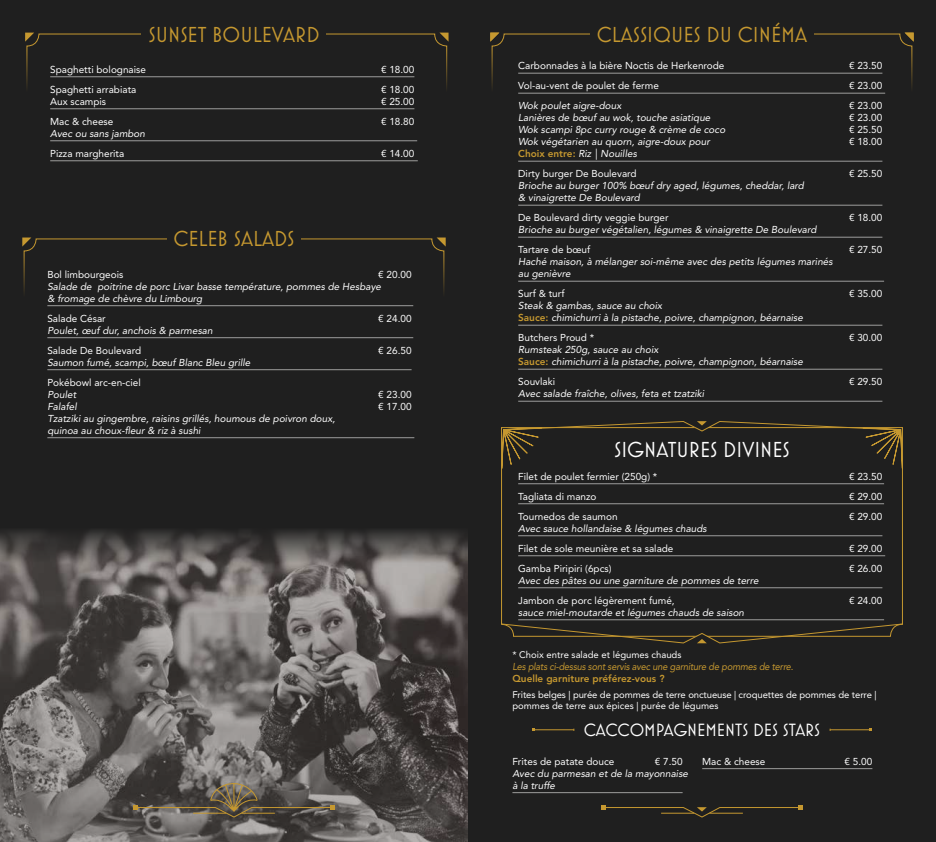
<style>
.page{position:relative;width:936px;height:842px;background:#fff}
.page>*{position:absolute;margin:0;border:0;box-sizing:border-box;transform-origin:0 0}
.t1{font:22px "Mostra Nuova";color:#c59830}
.t2{font:22px "Mostra Nuova";color:#fff}
.t3{font:18px "Mostra Nuova";color:#fff}
.t4{font:italic 10px/12px "Avenir LT Std";color:#fff}
.t5{font:10px/20px "Avenir LT Std";color:#fff}
.t6{font:italic 10px "Avenir LT Std";letter-spacing:-.02em;color:#c59830;scale:.93 1}
.t7{font:800 10px "Avenir LT Std";color:#c59830}
.t8{font:9.5px/11.4px "Avenir LT Std";letter-spacing:-.01em;color:#fff}
.s1{font-weight:800;color:#c59830}
.s2{font-style:italic}
.s3{font-weight:800;font-style:normal;color:#c59830}
</style>
<div class="page">
<div style="left:0;top:0;width:935px;height:842px;background:#1f1f1f"></div>
<img style="left:0;top:530px;width:468px;height:312px">
<hr style="left:518px;top:161px;width:364px;height:1px;background:#9d9d9c">
<hr style="left:518px;top:205px;width:364px;height:1px;background:#9d9d9c">
<hr style="left:518px;top:237px;width:364px;height:1px;background:#9d9d9c">
<hr style="left:518px;top:281px;width:366px;height:1px;background:#9d9d9c">
<hr style="left:518px;top:325px;width:364px;height:1px;background:#9d9d9c">
<hr style="left:518px;top:369px;width:364px;height:1px;background:#9d9d9c">
<hr style="left:518px;top:401px;width:364px;height:1px;background:#9d9d9c">
<hr style="left:50px;top:141px;width:367px;height:1px;background:#9d9d9c">
<hr style="left:50px;top:161px;width:368px;height:1px;background:#9d9d9c">
<hr style="left:512px;top:792px;width:170px;height:1px;background:#9d9d9c">
<hr style="left:702px;top:768px;width:170px;height:1px;background:#9d9d9c">
<hr style="left:533px;top:729px;width:41px;height:1px;background:#c59830">
<hr style="left:830px;top:729px;width:40px;height:1px;background:#c59830">
<svg style="left:491px;top:33px;width:421px;height:61px"></svg>
<svg style="left:601px;top:805px;width:201px;height:13px"></svg>
<svg style="left:26px;top:33px;width:421px;height:77px"></svg>
<svg style="left:134px;top:780px;width:200px;height:38px;background:#5d574e"></svg>
<div style="left:142px;top:24px;width:184px;height:29px;background:#1f1f1f"></div>
<div style="left:590px;top:25px;width:223px;height:28px;background:#1f1f1f"></div>
<svg style="left:22px;top:237px;width:9px;height:10px"></svg>
<svg style="left:23px;top:238px;width:422px;height:69px"></svg>
<hr style="left:47px;top:305px;width:366px;height:1px;background:#9d9d9c">
<hr style="left:47px;top:337px;width:366px;height:1px;background:#9d9d9c">
<hr style="left:47px;top:369px;width:364px;height:1px;background:#9d9d9c">
<hr style="left:47px;top:437px;width:367px;height:1px;background:#9d9d9c">
<div style="left:167px;top:229px;width:134px;height:29px;background:#1f1f1f"></div>
<svg style="left:501px;top:427px;width:402px;height:196px"></svg>
<svg style="left:501px;top:421px;width:401px;height:48px"></svg>
<svg style="left:501px;top:623px;width:402px;height:21px"></svg>
<h1 class="t1" style="left:148px;top:22px;width:173px">SUNSET BOULEVARD</h1>
<h1 class="t1" style="left:597px;top:22px;width:212px">CLASSIQUES DU CINÉMA</h1>
<p class="t5" style="left:50px;top:59px;width:97px">Spaghetti bolognaise</p>
<p class="t5" style="left:381px;top:59px;width:35px">€ 18.00</p>
<p class="t5" style="left:50px;top:79px;width:88px">Spaghetti arrabiata</p>
<p class="t5" style="left:381px;top:79px;width:35px">€ 18.00</p>
<p class="t5" style="left:50px;top:91px;width:57px">Aux scampis</p>
<p class="t5" style="left:381px;top:91px;width:35px">€ 25.00</p>
<p class="t5" style="left:50px;top:111px;width:65px">Mac &amp; cheese</p>
<p class="t5" style="left:381px;top:111px;width:35px">€ 18.80</p>
<p class="t4" style="left:50px;top:128px;width:96px">Avec ou sans jambon</p>
<p class="t5" style="left:50px;top:143px;width:76px">Pizza margherita</p>
<p class="t5" style="left:381px;top:143px;width:35px">€ 14.00</p>
<h1 class="t1" style="left:173px;top:226px;width:122px">CELEB SALADS</h1>
<p class="t5" style="left:47px;top:264px;width:77px">Bol limbourgeois</p>
<p class="t5" style="left:378px;top:264px;width:35px">€ 20.00</p>
<p class="t4" style="left:47px;top:280px;width:335px">Salade de poitrine de porc Livar basse température, pommes de Hesbaye &amp; fromage de chèvre du Limbourg</p>
<p class="t5" style="left:47px;top:308px;width:60px">Salade César</p>
<p class="t5" style="left:378px;top:308px;width:35px">€ 24.00</p>
<p class="t4" style="left:47px;top:324px;width:167px">Poulet, œuf dur, anchois &amp; parmesan</p>
<p class="t5" style="left:47px;top:340px;width:95px">Salade De Boulevard</p>
<p class="t5" style="left:378px;top:340px;width:35px">€ 26.50</p>
<p class="t4" style="left:47px;top:356px;width:205px">Saumon fumé, scampi, bœuf Blanc Bleu grille</p>
<p class="t5" style="left:47px;top:372px;width:95px">Pokébowl arc-en-ciel</p>
<p class="t4" style="left:47px;top:388px;width:30px">Poulet</p>
<p class="t5" style="left:378px;top:384px;width:35px">€ 23.00</p>
<p class="t4" style="left:47px;top:400px;width:31px">Falafel</p>
<p class="t5" style="left:378px;top:396px;width:35px">€ 17.00</p>
<p class="t4" style="left:47px;top:412px;width:289px">Tzatziki au gingembre, raisins grillés, houmous de poivron doux, quinoa au choux-fleur &amp; riz à sushi</p>
<p class="t5" style="left:518px;top:56px;width:208px">Carbonnades à la bière Noctis de Herkenrode</p>
<p class="t5" style="left:849px;top:56px;width:35px">€ 23.50</p>
<p class="t5" style="left:518px;top:76px;width:142px">Vol-au-vent de poulet de ferme</p>
<p class="t5" style="left:849px;top:76px;width:35px">€ 23.00</p>
<p class="t4" style="left:518px;top:100px;width:105px">Wok poulet aigre-doux</p>
<p class="t5" style="left:849px;top:96px;width:35px">€ 23.00</p>
<p class="t4" style="left:518px;top:112px;width:194px">Lanières de bœuf au wok, touche asiatique</p>
<p class="t5" style="left:849px;top:108px;width:35px">€ 23.00</p>
<p class="t4" style="left:518px;top:124px;width:208px">Wok scampi 8pc curry rouge &amp; crème de coco</p>
<p class="t5" style="left:849px;top:120px;width:35px">€ 25.50</p>
<p class="t4" style="left:518px;top:136px;width:193px">Wok végétarien au quorn, aigre-doux pour</p>
<p class="t5" style="left:849px;top:132px;width:35px">€ 18.00</p>
<p class="t5" style="left:518px;top:144px;width:120px"><span class="s1">Choix entre:</span> <span class="s2">Riz | Nouilles<br></span>Dirty burger De Boulevard</p>
<p class="t5" style="left:849px;top:164px;width:35px">€ 25.50</p>
<p class="t4" style="left:518px;top:180px;width:287px">Brioche au burger 100% bœuf dry aged, légumes, cheddar, lard &amp; vinaigrette De Boulevard</p>
<p class="t5" style="left:518px;top:208px;width:152px">De Boulevard dirty veggie burger</p>
<p class="t5" style="left:849px;top:208px;width:35px">€ 18.00</p>
<p class="t4" style="left:518px;top:224px;width:300px">Brioche au burger végétalien, légumes &amp; vinaigrette De Boulevard</p>
<p class="t5" style="left:518px;top:240px;width:74px">Tartare de bœuf</p>
<p class="t5" style="left:849px;top:240px;width:35px">€ 27.50</p>
<p class="t4" style="left:518px;top:256px;width:316px">Haché maison, à mélanger soi-même avec des petits légumes marinés au genièvre</p>
<p class="t5" style="left:518px;top:284px;width:48px">Surf &amp; turf</p>
<p class="t5" style="left:849px;top:284px;width:35px">€ 35.00</p>
<p class="t4" style="left:518px;top:300px;width:286px">Steak &amp; gambas, sauce au choix<br><span class="s3">Sauce:</span> chimichurri à la pistache, poivre, champignon, béarnaise</p>
<p class="t5" style="left:518px;top:328px;width:77px">Butchers Proud *</p>
<p class="t5" style="left:849px;top:328px;width:35px">€ 30.00</p>
<p class="t4" style="left:518px;top:344px;width:286px">Rumsteak 250g, sauce au choix<br><span class="s3">Sauce:</span> chimichurri à la pistache, poivre, champignon, béarnaise</p>
<p class="t5" style="left:518px;top:372px;width:38px">Souvlaki</p>
<p class="t5" style="left:849px;top:372px;width:35px">€ 29.50</p>
<p class="t4" style="left:518px;top:388px;width:187px">Avec salade fraîche, olives, feta et tzatziki</p>
<h1 class="t2" style="left:614px;top:437px;width:177px">SIGNATURES DIVINES</h1>
<p class="t5" style="left:518px;top:466px;width:141px">Filet de poulet fermier (250g) *</p>
<p class="t5" style="left:849px;top:466px;width:35px">€ 23.50</p>
<p class="t5" style="left:518px;top:486px;width:80px">Tagliata di manzo</p>
<p class="t5" style="left:849px;top:486px;width:35px">€ 29.00</p>
<p class="t5" style="left:518px;top:506px;width:101px">Tournedos de saumon</p>
<p class="t5" style="left:849px;top:506px;width:35px">€ 29.00</p>
<p class="t4" style="left:518px;top:522px;width:190px">Avec sauce hollandaise &amp; légumes chauds</p>
<p class="t5" style="left:518px;top:538px;width:157px">Filet de sole meunière et sa salade</p>
<p class="t5" style="left:849px;top:538px;width:35px">€ 29.00</p>
<p class="t5" style="left:518px;top:558px;width:95px">Gamba Piripiri (6pcs)</p>
<p class="t5" style="left:849px;top:558px;width:35px">€ 26.00</p>
<p class="t4" style="left:518px;top:574px;width:242px">Avec des pâtes ou une garniture de pommes de terre</p>
<p class="t5" style="left:518px;top:590px;width:158px">Jambon de porc légèrement fumé,</p>
<p class="t5" style="left:849px;top:590px;width:35px">€ 24.00</p>
<p class="t4" style="left:518px;top:606px;width:227px">sauce miel-moutarde et légumes chauds de saison</p>
<p class="t8" style="left:512px;top:649px;width:170px">* Choix entre salade et légumes chauds</p>
<p class="t6" style="left:512px;top:660px;width:304px">Les plats ci-dessus sont servis avec une garniture de pommes de terre.</p>
<p class="t7" style="left:512px;top:672px;width:154px">Quelle garniture préférez-vous ?</p>
<p class="t8" style="left:512px;top:689px;width:365px">Frites belges | purée de pommes de terre onctueuse | croquettes de pommes de terre | pommes de terre aux épices | purée de légumes</p>
<h2 class="t3" style="left:583px;top:719px;width:238px">CACCOMPAGNEMENTS DES STARS</h2>
<p class="t5" style="left:512px;top:751px;width:103px">Frites de patate douce</p>
<p class="t5" style="left:654px;top:751px;width:29px">€ 7.50</p>
<p class="t4" style="left:512px;top:767px;width:177px">Avec du parmesan et de la mayonnaise à la truffe</p>
<p class="t5" style="left:702px;top:751px;width:65px">Mac &amp; cheese</p>
<p class="t5" style="left:844px;top:751px;width:29px">€ 5.00</p>
</div>
